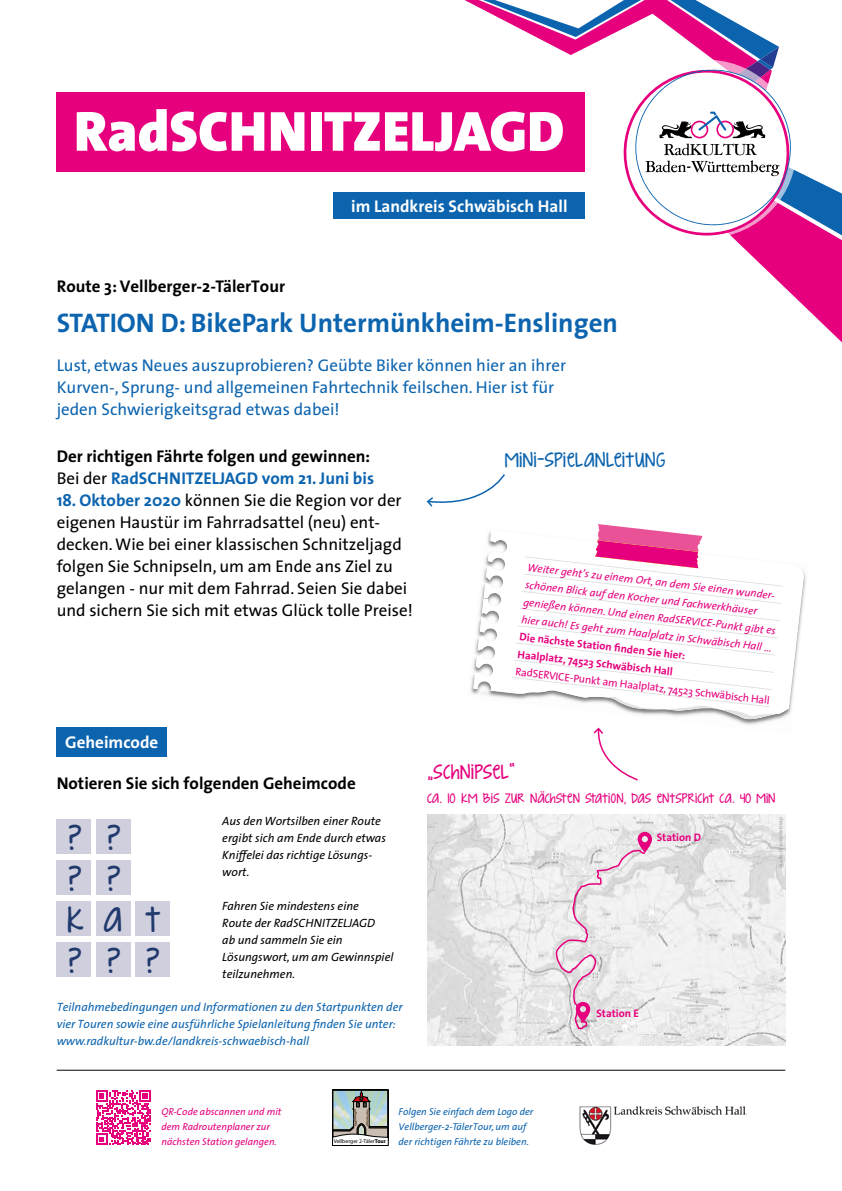
<style>
.page{position:relative;width:842px;height:1191px;background:#fff}
.page>*{position:absolute;margin:0;border:0;box-sizing:border-box;transform-origin:0 0}
.t1{font:900 57px "The Sans";color:#fff}
.t2{font:46.8px "KG Strawberry Limeade";color:#21396d}
.t3{font:700 27px "The Sans";color:#0c64af}
.t4{font:27px "KG Strawberry Limeade";color:#0c64af}
.t5{font:27px "KG Strawberry Limeade";color:#e6007d}
.t6{font:18px "KG Strawberry Limeade";color:#e6007d}
.t7{font:700 17.1px "The Sans";color:#fff}
.t8{font:17px/22px "The Sans";color:#000}
.t9{font:17px/22px "The Sans";color:#0c64af}
.t10{font:700 17px "The Sans";color:#000}
.t11{font:700 17px "The Sans";color:#0c64af}
.t12{font:700 17px "The Sans";color:#fff}
.t13{font:italic 12px/17px "The Sans";color:#000}
.t14{font:italic 12px/17px "The Sans";color:#0c64af}
.t15{font:italic 11px/17.5px "The Sans";color:#e6007d}
.t16{font:700 11px "The Sans";color:#e6007d}
.t17{font:11px "The Sans";color:#e6007d}
.t18{font:italic 10px/15px "The Sans";color:#0c64af}
.t19{font:italic 10px/15px "The Sans";color:#e6007d}
.t20{font:5.7px "Myriad Pro";color:#000}
.t21{font:5px "The Sans";color:#9d9d9c}
.s1{font-weight:400;color:#000}
.s2{font-weight:700;color:#0c64af}
.s3{font-weight:700}
</style>
<div class="page">
<svg style="left:464px;top:0;width:378px;height:342px"></svg>
<img style="left:427px;top:814px;width:358px;height:231px">
<div style="left:57px;top:92px;width:528px;height:80px;background:#e6007d"></div>
<hr style="left:57px;top:1070px;width:728px;height:1px;background:#000">
<div style="left:333px;top:192px;width:252px;height:27px;background:#0c64af"></div>
<div style="left:57px;top:726px;width:110px;height:30px;background:#0c64af"></div>
<svg style="left:426px;top:474px;width:79px;height:33px"></svg>
<svg style="left:473px;top:568px;width:331px;height:155px"></svg>
<svg style="left:482px;top:524px;width:301px;height:195px"></svg>
<div style="left:57px;top:941px;width:34px;height:35px;background:#d0cfde"></div>
<div style="left:96px;top:941px;width:34px;height:35px;background:#d0cfde"></div>
<div style="left:135px;top:941px;width:35px;height:35px;background:#d0cfde"></div>
<div style="left:57px;top:901px;width:34px;height:34px;background:#d0cfde"></div>
<div style="left:96px;top:901px;width:34px;height:34px;background:#d0cfde"></div>
<div style="left:57px;top:860px;width:34px;height:34px;background:#d0cfde"></div>
<div style="left:96px;top:860px;width:34px;height:34px;background:#d0cfde"></div>
<div style="left:57px;top:819px;width:34px;height:34px;background:#d0cfde"></div>
<div style="left:96px;top:819px;width:34px;height:34px;background:#d0cfde"></div>
<div style="left:135px;top:901px;width:35px;height:34px;background:#d0cfde"></div>
<svg style="left:555px;top:832px;width:97px;height:198px"></svg>
<svg style="left:332px;top:1089px;width:56px;height:56px;background:#a3aca8"></svg>
<img style="left:579px;top:1105px;width:168px;height:40px">
<svg style="left:96px;top:1090px;width:55px;height:55px"></svg>
<svg style="left:593px;top:727px;width:45px;height:54px"></svg>
<p class="t1" style="left:74px;top:83px;width:492px">RadSCHNITZELJAGD</p>
<p class="t10" style="left:57px;top:272px;width:230px">Route 3: Vellberger-2-TälerTour</p>
<p class="t12" style="left:351px;top:192px;width:218px">im Landkreis Schwäbisch Hall</p>
<p class="t3" style="left:57px;top:301px;width:563px">STATION D: BikePark Untermünkheim-Enslingen</p>
<p class="t9" style="left:57px;top:353px;width:511px">Lust, etwas Neues auszuprobieren? Geübte Biker können hier an ihrer<br>Kurven-, Sprung- und allgemeinen Fahrtechnik feilschen. Hier ist für jeden Schwierigkeitsgrad etwas dabei!</p>
<p class="t10" style="left:57px;top:441px;width:315px">Der richtigen Fährte folgen und gewinnen:</p>
<p class="t4" style="left:505px;top:437px;width:162px">mini-spielanleitung</p>
<p class="t11" style="left:57px;top:463px;width:319px"><span class="s1">Bei der</span> RadSCHNITZELJAGD vom 21. Juni bis</p>
<p class="t8" style="left:57px;top:488px;width:358px"><span class="s2">18. Oktober 2020</span> können Sie die Region vor der eigenen Haustür im Fahrradsattel (neu) ent&shy;decken. Wie bei einer klassischen Schnitzeljagd folgen Sie Schnipseln, um am Ende ans Ziel zu gelangen - nur mit dem Fahrrad. Seien Sie dabei und sichern Sie sich mit etwas Glück tolle Preise!</p>
<p class="t15" style="left:528px;top:559px;width:256px;rotate:6deg">Weiter geht’s zu einem Ort, an dem Sie einen wunder&shy;schönen Blick auf den Kocher und Fachwerkhäuser genießen können. Und einen RadSERVICE-Punkt gibt es hier auch! Es geht zum Haalplatz in Schwäbisch Hall …</p>
<p class="t16" style="left:520px;top:628px;width:168px;rotate:6deg">Die nächste Station fi nden Sie hier:</p>
<p class="t16" style="left:518px;top:645px;width:158px;rotate:6deg">Haalplatz, 74523 Schwäbisch Hall</p>
<p class="t17" style="left:516px;top:663px;width:257px;rotate:6deg">RadSERVICE-Punkt am Haalplatz, 74523 Schwäbisch Hall</p>
<p class="t7" style="left:65px;top:728px;width:95px">Geheimcode</p>
<p class="t10" style="left:57px;top:769px;width:301px">Notieren Sie sich folgenden Geheimcode</p>
<p class="t2" style="left:68px;top:799px;width:15px">?</p>
<p class="t2" style="left:107px;top:799px;width:15px">?</p>
<p class="t2" style="left:68px;top:840px;width:15px">?</p>
<p class="t2" style="left:107px;top:840px;width:15px">?</p>
<p class="t2" style="left:67px;top:881px;width:57px">k a</p>
<p class="t2" style="left:145px;top:881px;width:17px">t</p>
<p class="t2" style="left:68px;top:922px;width:15px">?</p>
<p class="t2" style="left:107px;top:922px;width:15px">?</p>
<p class="t2" style="left:146px;top:922px;width:15px">?</p>
<p class="t13" style="left:222px;top:811px;width:165px">Aus den Wortsilben einer Route ergibt sich am Ende durch etwas<br>Kniffelei das richtige Lösungs&shy;wort.</p>
<p class="t13" style="left:222px;top:896px;width:173px">Fahren Sie mindestens eine<br>Route der RadSCHNITZELJAGD<br>ab und sammeln Sie ein<br>Lösungswort, um am Gewinnspiel teilzunehmen.</p>
<p class="t14" style="left:57px;top:998px;width:347px">Teilnahmebedingungen und Informationen zu den Startpunkten der vier Touren sowie eine ausführliche Spielanleitung finden Sie unter:</p>
<p class="t14" style="left:57px;top:1032px;width:254px">www.radkultur-bw.de/landkreis-schwaebisch-hall</p>
<p class="t5" style="left:427px;top:750px;width:90px">„schnipsel“</p>
<p class="t6" style="left:427px;top:783px;width:350px">ca. 10 km bis zur nächsten station, das entspricht ca. 40 min</p>
<p class="t16" style="left:657px;top:828px;width:46px">Station D</p>
<p class="t16" style="left:596px;top:1003px;width:44px">Station E</p>
<p class="t21" style="left:777px;top:868px;width:52px;rotate:-90deg">Quelle: Openstreetmap</p>
<p class="t19" style="left:161px;top:1104px;width:122px">QR-Code abscannen und mit dem Radroutenplaner zur nächsten Station gelangen.</p>
<p class="t18" style="left:399px;top:1104px;width:136px">Folgen Sie einfach dem Logo der<br>Vellberger-2-TälerTour, um auf der richtigen Fährte zu bleiben.</p>
<p class="t20" style="left:334px;top:1137px;width:54px">Vellberger 2-Täler<span class="s3">Tour</span></p>
</div>
